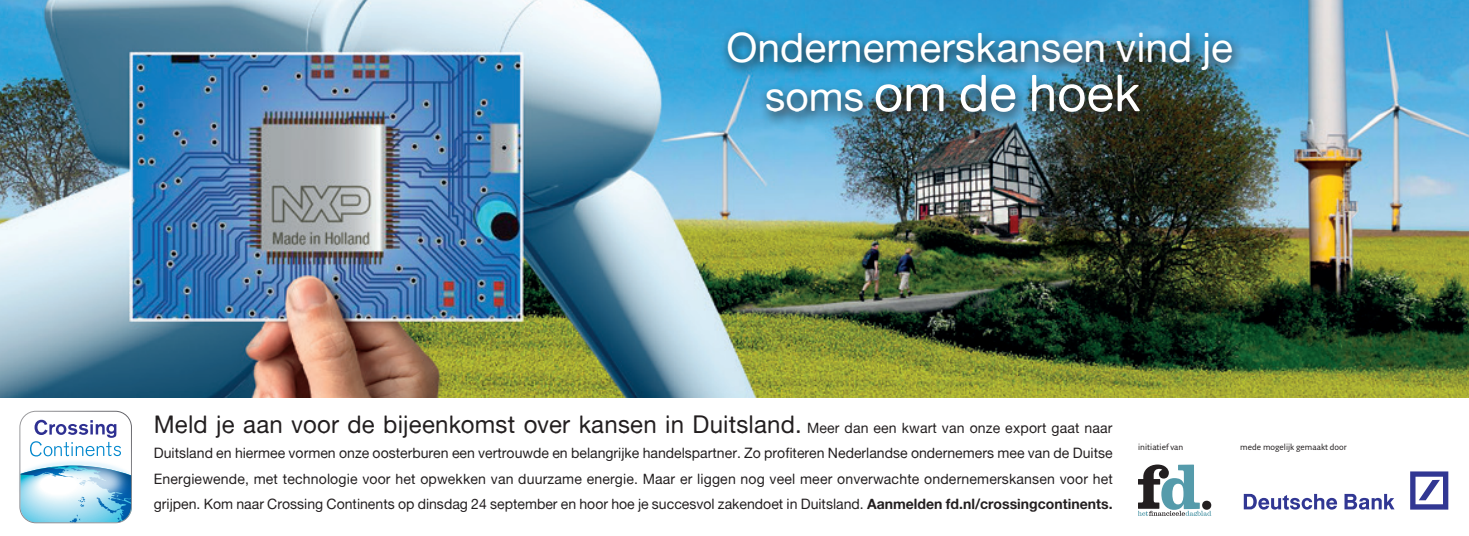
<style>
.page{position:relative;width:1469px;height:536px;background:#fff}
.page>*{position:absolute;margin:0;border:0;box-sizing:border-box;transform-origin:0 0}
.t1{font:51.1px "Alte Haas Grotesk";color:#fff}
.t2{font:40.77px "Alte Haas Grotesk";color:#fff}
.t3{font:24.5px "Alte Haas Grotesk";letter-spacing:.01em;color:#231f20}
.t4{font:14.35px/25.6px "Alte Haas Grotesk";color:#231f20;text-align:justify}
.t5{font:8.58px "Fresco Sans Std";color:#231f20}
.s1{font-size:40.77px}
.s2{font-size:14.35px}
.s3{font-family:"Alte Haas Grotesk Bold"}
</style>
<div class="page">
<img style="left:0;top:0;width:1468px;height:398px">
<img style="left:33px;top:523px;width:85px;height:1px">
<svg style="left:19px;top:411px;width:113px;height:112px"></svg>
<img style="left:720px;top:26px;width:523px;height:101px">
<svg style="left:1138px;top:464px;width:73px;height:52px"></svg>
<svg style="left:1410px;top:471px;width:38px;height:38px"></svg>
<svg style="left:1243px;top:494px;width:151px;height:15px"></svg>
<h2 class="t2" style="left:726px;top:23px;width:508px">Ondernemerskansen vind je</h2>
<h1 class="t1" style="left:765px;top:63px;width:377px"><span class="s1">soms</span> om de hoek</h1>
<h3 class="t3" style="left:154px;top:409px;width:960px">Meld je aan voor de bijeenkomst over kansen in Duitsland. <span class="s2">Meer dan een kwart van onze export gaat naar</span></h3>
<p class="t4" style="left:154px;top:440px;width:960px">Duitsland en hiermee vormen onze oosterburen een vertrouwde en belangrijke handelspartner. Zo profiteren Nederlandse ondernemers mee van de Duitse Energiewende, met technologie voor het opwekken van duurzame energie. Maar er liggen nog veel meer onverwachte ondernemerskansen voor het grijpen. Kom naar Crossing Continents op dinsdag 24 september en hoor hoe je succesvol zakendoet in Duitsland. <span class="s3">Aanmelden fd.nl/crossingcontinents.</span></p>
<p class="t5" style="left:1138px;top:442px;width:47px">initiatief van</p>
<p class="t5" style="left:1240px;top:442px;width:108px">mede mogelijk gemaakt door</p>
</div>
